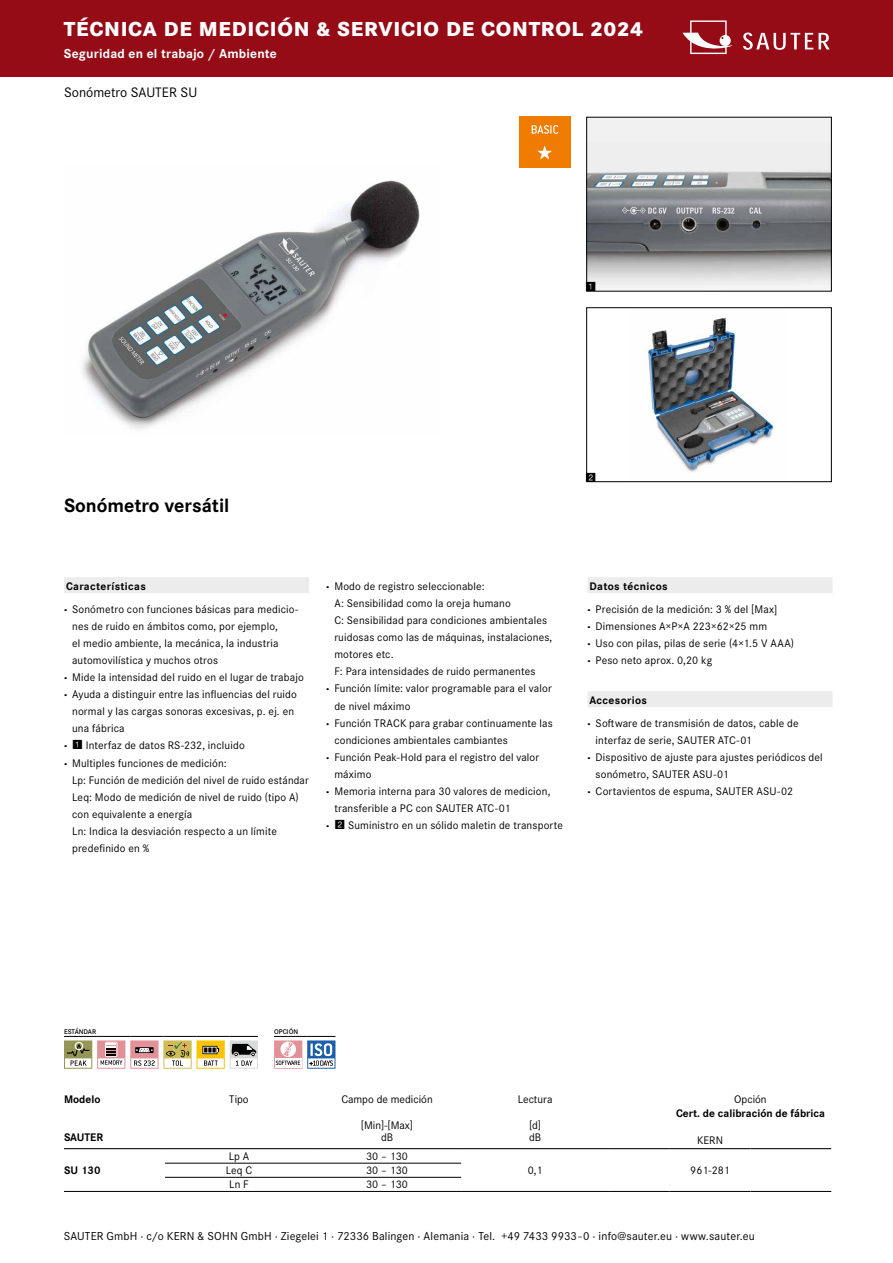
<style>
.page{position:relative;width:893px;height:1263px;background:#fff}
.page>*{position:absolute;margin:0;border:0;box-sizing:border-box;transform-origin:0 0}
.t1{font:800 21px "Corporate S Pro";letter-spacing:.035em;color:#fff}
.t2{font:700 19.95px "Corporate S Pro";color:#000}
.t3{font:14.25px "Corporate S Pro";color:#000}
.t4{font:700 13.5px "Corporate S Pro";letter-spacing:.015em;color:#fff}
.t5{font:12.45px "Square Frame Neg";color:#000}
.t6{font:12px "Corporate S Pro";letter-spacing:.01em;color:#000}
.t7{font:11.4px/22.8px "Corporate S Pro";letter-spacing:.015em;color:#000}
.t8{font:700 11.4px "Corporate S Pro";color:#000}
.t9{font:600 7.2px "Corporate S Pro";color:#000}
.s1{font-weight:700}
.s2{font-weight:800}
.s3{font-family:"Square Frame Neg";font-size:12.45px}
</style>
<div class="page">
<img style="left:82px;top:180px;width:338px;height:249px">
<img style="left:588px;top:119px;width:241px;height:170px">
<img style="left:648px;top:318px;width:127px;height:154px">
<div style="left:586px;top:307px;width:245px;height:175px;border:1px solid #000"></div>
<hr style="left:64px;top:1148px;width:101px;height:1px;background:#000">
<hr style="left:165px;top:1148px;width:148px;height:1px;background:#000">
<hr style="left:313px;top:1148px;width:148px;height:1px;background:#000">
<hr style="left:461px;top:1148px;width:148px;height:1px;background:#000">
<hr style="left:609px;top:1148px;width:61px;height:1px;background:#000">
<hr style="left:670px;top:1148px;width:80px;height:1px;background:#000">
<hr style="left:750px;top:1148px;width:81px;height:1px;background:#000">
<hr style="left:165px;top:1163px;width:148px;height:1px;background:#000">
<hr style="left:313px;top:1163px;width:148px;height:1px;background:#000">
<hr style="left:165px;top:1177px;width:148px;height:1px;background:#000">
<hr style="left:313px;top:1177px;width:148px;height:1px;background:#000">
<hr style="left:64px;top:1191px;width:101px;height:1px;background:#000">
<hr style="left:165px;top:1191px;width:148px;height:1px;background:#000">
<hr style="left:313px;top:1191px;width:148px;height:1px;background:#000">
<hr style="left:461px;top:1191px;width:148px;height:1px;background:#000">
<hr style="left:609px;top:1191px;width:61px;height:1px;background:#000">
<hr style="left:670px;top:1191px;width:80px;height:1px;background:#000">
<hr style="left:750px;top:1191px;width:81px;height:1px;background:#000">
<div style="left:519px;top:117px;width:51px;height:51px;background:#ef7c00"></div>
<svg style="left:537px;top:146px;width:15px;height:13px"></svg>
<svg style="left:532px;top:125px;width:26px;height:9px"></svg>
<svg style="left:64px;top:1036px;width:194px;height:33px"></svg>
<svg style="left:274px;top:1036px;width:61px;height:33px"></svg>
<div style="left:587px;top:577px;width:246px;height:16px;background:#ececec"></div>
<div style="left:587px;top:691px;width:246px;height:16px;background:#ececec"></div>
<div style="left:64px;top:577px;width:245px;height:16px;background:#ececec"></div>
<div style="left:0;top:0;width:893px;height:76px;background:#950c17"></div>
<svg style="left:682px;top:20px;width:51px;height:34px"></svg>
<svg style="left:743px;top:33px;width:87px;height:17px"></svg>
<h1 class="t1" style="left:64px;top:12px;width:581px">TÉCNICA DE MEDICIÓN &amp; SERVICIO DE CONTROL 2024</h1>
<p class="t4" style="left:64px;top:43px;width:215px">Seguridad en el trabajo / Ambiente</p>
<p class="t3" style="left:64px;top:81px;width:135px">Sonómetro SAUTER SU</p>
<p class="t5" style="left:585px;top:280px;width:12px">1</p>
<h2 class="t2" style="left:64px;top:490px;width:167px">Sonómetro versátil</h2>
<p class="t5" style="left:585px;top:470px;width:12px">2</p>
<p class="t7" style="left:64px;top:574px;width:236px"><span class="s1">Características<br></span><span class="s2">·</span> Sonómetro con funciones básicas para medicio-</p>
<p class="t7" style="left:72px;top:614px;width:207px">nes de ruido en ámbitos como, por ejemplo,</p>
<p class="t7" style="left:72px;top:631px;width:208px">el medio ambiente, la mecánica, la industria</p>
<p class="t7" style="left:72px;top:648px;width:147px">automovilística y muchos otros</p>
<p class="t7" style="left:64px;top:665px;width:241px"><span class="s2">·</span> Mide la intensidad del ruido en el lugar de trabajo</p>
<p class="t7" style="left:64px;top:682px;width:234px"><span class="s2">·</span> Ayuda a distinguir entre las influencias del ruido</p>
<p class="t7" style="left:72px;top:699px;width:224px">normal y las cargas sonoras excesivas, p. ej. en</p>
<p class="t7" style="left:72px;top:716px;width:54px">una fábrica</p>
<p class="t7" style="left:64px;top:733px;width:182px"><span class="s2">·</span> <span class="s3">1</span> Interfaz de datos RS-232, incluido</p>
<p class="t7" style="left:64px;top:751px;width:164px"><span class="s2">·</span> Multiples funciones de medición:</p>
<p class="t7" style="left:72px;top:768px;width:238px">Lp: Función de medición del nivel de ruido estándar</p>
<p class="t7" style="left:72px;top:785px;width:228px">Leq: Modo de medición de nivel de ruido (tipo A)</p>
<p class="t7" style="left:72px;top:802px;width:122px">con equivalente a energía</p>
<p class="t7" style="left:72px;top:819px;width:206px">Ln: Indica la desviación respecto a un límite</p>
<p class="t7" style="left:72px;top:836px;width:79px">predefinido en %</p>
<p class="t7" style="left:326px;top:574px;width:160px"><span class="s2">·</span> Modo de registro seleccionable:</p>
<p class="t7" style="left:334px;top:591px;width:178px">A: Sensibilidad como la oreja humano</p>
<p class="t7" style="left:334px;top:608px;width:214px">C: Sensibilidad para condiciones ambientales</p>
<p class="t7" style="left:334px;top:625px;width:220px">ruidosas como las de máquinas, instalaciones,</p>
<p class="t7" style="left:334px;top:642px;width:61px">motores etc.</p>
<p class="t7" style="left:334px;top:659px;width:203px">F: Para intensidades de ruido permanentes</p>
<p class="t7" style="left:326px;top:676px;width:227px"><span class="s2">·</span> Función límite: valor programable para el valor</p>
<p class="t7" style="left:334px;top:694px;width:78px">de nivel máximo</p>
<p class="t7" style="left:326px;top:711px;width:228px"><span class="s2">·</span> Función TRACK para grabar continuamente las</p>
<p class="t7" style="left:334px;top:728px;width:175px">condiciones ambientales cambiantes</p>
<p class="t7" style="left:326px;top:745px;width:215px"><span class="s2">·</span> Función Peak-Hold para el registro del valor</p>
<p class="t7" style="left:334px;top:762px;width:39px">máximo</p>
<p class="t7" style="left:326px;top:779px;width:226px"><span class="s2">·</span> Memoria interna para 30 valores de medicion,</p>
<p class="t7" style="left:334px;top:796px;width:178px">transferible a PC con SAUTER ATC-01</p>
<p class="t7" style="left:326px;top:813px;width:238px"><span class="s2">·</span> <span class="s3">2</span> Suministro en un sólido maletin de transporte</p>
<p class="t7" style="left:587px;top:574px;width:191px"><span class="s1">Datos técnicos<br></span><span class="s2">·</span> Precisión de la medición: 3 % del [Max]</p>
<p class="t7" style="left:587px;top:617px;width:208px;line-height:17.1px"><span class="s2">·</span> Dimensiones A×P×A 223×62×25 mm<br><span class="s2">·</span> Uso con pilas, pilas de serie (4×1.5 V AAA) <span class="s2">·</span> Peso neto aprox. 0,20 kg</p>
<p class="t7" style="left:587px;top:688px;width:213px"><span class="s1">Accesorios<br></span><span class="s2">·</span> Software de transmisión de datos, cable de</p>
<p class="t7" style="left:596px;top:728px;width:158px">interfaz de serie, SAUTER ATC-01</p>
<p class="t7" style="left:587px;top:745px;width:237px"><span class="s2">·</span> Dispositivo de ajuste para ajustes periódicos del</p>
<p class="t7" style="left:596px;top:762px;width:135px">sonómetro, SAUTER ASU-01</p>
<p class="t7" style="left:587px;top:779px;width:207px"><span class="s2">·</span> Cortavientos de espuma, SAUTER ASU-02</p>
<p class="t9" style="left:64px;top:1026px;width:34px">ESTÁNDAR</p>
<p class="t9" style="left:274px;top:1026px;width:26px">OPCIÓN</p>
<p class="t8" style="left:64px;top:1090px;width:38px">Modelo</p>
<p class="t7" style="left:229px;top:1087px;width:21px">Tipo</p>
<p class="t7" style="left:341px;top:1087px;width:93px">Campo de medición</p>
<p class="t7" style="left:518px;top:1087px;width:36px">Lectura</p>
<p class="t7" style="left:734px;top:1087px;width:34px">Opción</p>
<p class="t8" style="left:676px;top:1104px;width:150px">Cert. de calibración de fábrica</p>
<p class="t8" style="left:64px;top:1129px;width:41px">SAUTER</p>
<p class="t7" style="left:361px;top:1117px;width:54px;line-height:12.9px;text-align:center">[Min]-[Max] dB</p>
<p class="t7" style="left:529px;top:1116px;width:14px;line-height:14px">[d] dB</p>
<p class="t7" style="left:697px;top:1128px;width:27px">KERN</p>
<p class="t7" style="left:229px;top:1144px;width:22px">Lp A</p>
<p class="t7" style="left:366px;top:1144px;width:43px">30 – 130</p>
<p class="t7" style="left:226px;top:1158px;width:28px">Leq C</p>
<p class="t7" style="left:366px;top:1158px;width:43px">30 – 130</p>
<p class="t7" style="left:528px;top:1158px;width:16px">0,1</p>
<p class="t7" style="left:690px;top:1158px;width:41px">961-281</p>
<p class="t7" style="left:229px;top:1172px;width:21px">Ln F</p>
<p class="t7" style="left:366px;top:1172px;width:43px">30 – 130</p>
<p class="t7" style="left:65px;top:1218px;width:273px">www.sauter.eu · Línea directa de pedido +49 7433 9933 - 0</p>
<p class="t8" style="left:64px;top:1161px;width:38px">SU 130</p>
<p class="t7" style="left:65px;top:1218px;width:296px">Línea directa de pedido: véase en la parte posterior del catálogo</p>
<p class="t6" style="left:64px;top:1227px;width:692px">SAUTER GmbH · c/o KERN &amp; SOHN GmbH · Ziegelei 1 · 72336 Balingen · Alemania · Tel. +49 7433 9933 - 0 · info@sauter.eu · www.sauter.eu</p>
</div>
